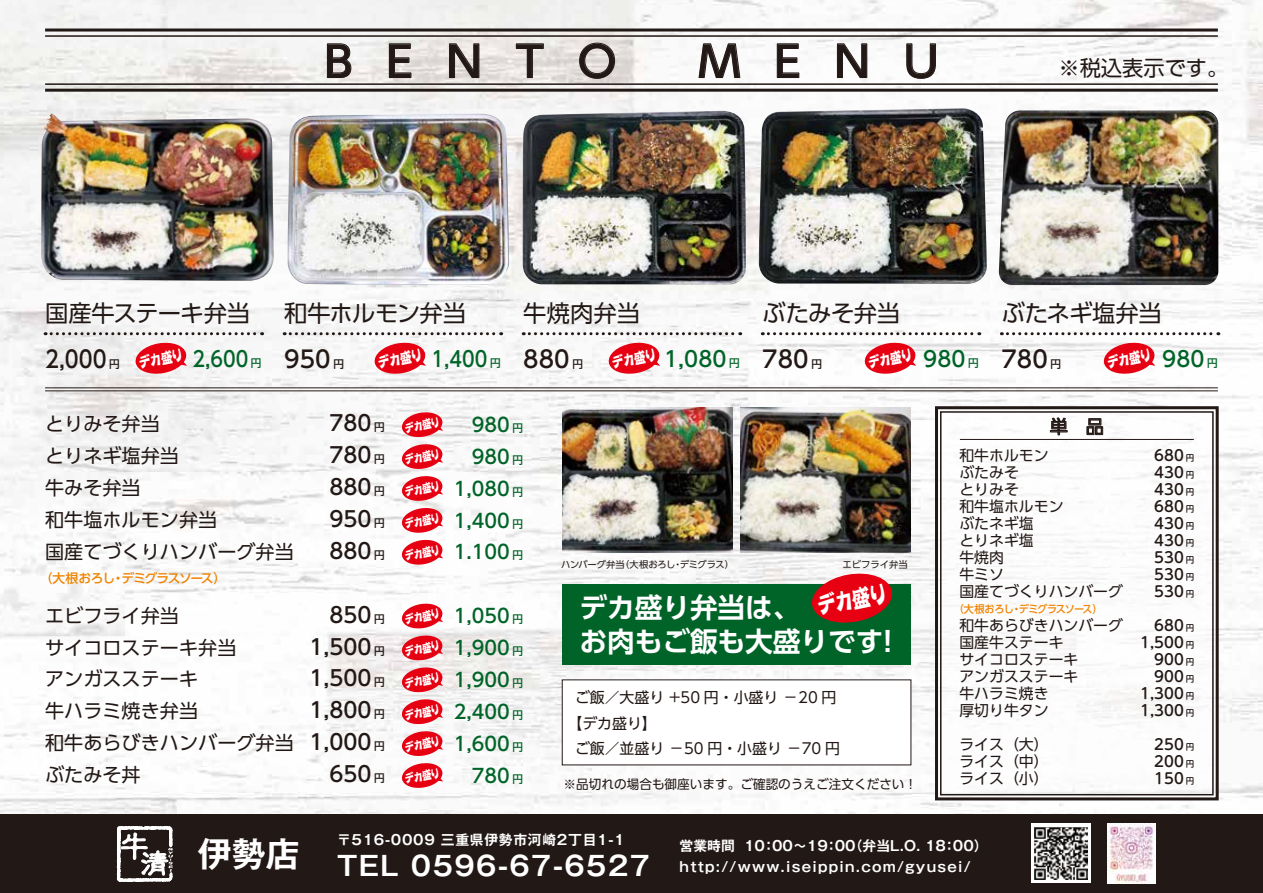
<style>
.page{position:relative;width:1263px;height:893px;background:#fff}
.page>*{position:absolute;margin:0;border:0;box-sizing:border-box;transform-origin:0 0}
.t1{font:500 42.45px "UD Shin Go Pr 6 N";letter-spacing:.8em;color:#221815}
.t2{font:700 27.6px/34px "UD Shin Go Pr 6 N De";color:#fff}
.t3{font:23.85px "DF Kyo Geki W7 WINP RKSJ H";color:#fff;scale:.8 1}
.t4{font:23.4px/46.7px "UD Shin Go Pr 6 N";letter-spacing:-.015em;color:#221815}
.t5{font:500 23.4px "UD Shin Go Pr 6 N";color:#221815}
.t6{font:500 21.3px/32px "UD Shin Go Pr 6 N";color:#221815;text-align:justify}
.t7{font:500 21.3px "UD Shin Go Pr 6 N";letter-spacing:.005em;color:#006428}
.t8{font:500 21.3px "UD Shin Go Pr 6 N";letter-spacing:.005em;color:#006428;scale:.9 1}
.t9{font:21.3px "UD Shin Go Pr 6 N";color:#221815}
.t10{font:19.2px/32px "UD Shin Go Pr 6 N";color:#221815}
.t11{font:500 19.2px/32px "UD Shin Go Pr 6 N";color:#006428;text-align:right}
.t12{font:18px "UD Shin Go Pr 6 N";color:#221815}
.t13{font:15px "DF Kyo Geki W7 WINP RKSJ H";color:#fff;scale:.8 1}
.t14{font:14.85px/17px "UD Shin Go Pr 6 N";color:#221815}
.t15{font:500 14.85px/17px "UD Shin M Go Pr 6 N";letter-spacing:.005em;color:#221815;text-align:justify}
.t16{font:700 13.8px/21.3px "Gothic MB101 Pr 6 De";letter-spacing:.09em;color:#fff}
.t17{font:700 13.8px "Gothic MB101 Pr 6 De";letter-spacing:.05em;color:#fff}
.t18{font:12.75px "UD Shin Go Pr 6 N";color:#221815}
.t19{font:500 12.75px "UD Shin Go Pr 6 N";letter-spacing:-.09em;color:#f08300}
.t20{font:12px "DF Kyo Geki W7 WINP RKSJ H";color:#fff;scale:.8 1}
.t21{font:500 10.65px "UD Shin Go Pr 6 N";letter-spacing:-.08em;color:#f08300;scale:.95 1}
.t22{font:9.3px "UD Shin Go Pr 6 N";letter-spacing:-.025em;color:#221815}
.t23{font:9.3px "UD Shin Go Pr 6 N";color:#221815}
.t24{font:500 8.55px/17px "UD Shin M Go Pr 6 N";color:#221815;text-align:justify}
.s1{font-weight:500}
.s2{font-weight:500;font-size:10.65px}
.s3{font-size:10.65px}
.s4{font-size:26.85px}
</style>
<div class="page">
<img style="left:0;top:0;width:1263px;height:815px">
<div style="left:936px;top:408px;width:282px;height:391px;background:#fff"></div>
<div style="left:935px;top:406px;width:284px;height:394px;border:3px solid #221815"></div>
<div style="left:940px;top:411px;width:274px;height:384px;border:2px solid #221815"></div>
<img style="left:562px;top:408px;width:170px;height:144px">
<img style="left:741px;top:408px;width:170px;height:144px">
<div style="left:562px;top:584px;width:349px;height:81px;background:#006428"></div>
<hr style="left:960px;top:439px;width:234px;height:1px;background:#221815">
<div style="left:562px;top:679px;width:349px;height:86px;background:#fff"></div>
<img style="left:41px;top:114px;width:233px;height:167px">
<img style="left:287px;top:114px;width:222px;height:171px">
<img style="left:522px;top:111px;width:224px;height:173px">
<img style="left:758px;top:108px;width:229px;height:176px">
<div style="left:0;top:815px;width:1263px;height:78px;background:#221815"></div>
<img style="left:998px;top:110px;width:220px;height:175px">
<div style="left:1031px;top:824px;width:60px;height:59px;background:#fff"></div>
<img style="left:1034px;top:827px;width:54px;height:53px">
<img style="left:1108px;top:824px;width:47px;height:59px">
<svg style="left:1050px;top:417px;width:18px;height:18px"></svg>
<svg style="left:1086px;top:418px;width:17px;height:17px"></svg>
<svg style="left:327px;top:43px;width:25px;height:35px"></svg>
<svg style="left:388px;top:43px;width:24px;height:35px"></svg>
<svg style="left:449px;top:43px;width:31px;height:35px"></svg>
<svg style="left:515px;top:43px;width:29px;height:35px"></svg>
<svg style="left:579px;top:42px;width:36px;height:37px"></svg>
<svg style="left:698px;top:43px;width:43px;height:35px"></svg>
<svg style="left:776px;top:43px;width:24px;height:35px"></svg>
<svg style="left:836px;top:43px;width:32px;height:35px"></svg>
<svg style="left:906px;top:43px;width:30px;height:36px"></svg>
<svg style="left:45px;top:332px;width:218px;height:3px"></svg>
<svg style="left:284px;top:332px;width:218px;height:3px"></svg>
<svg style="left:523px;top:332px;width:218px;height:3px"></svg>
<svg style="left:762px;top:332px;width:218px;height:3px"></svg>
<svg style="left:1001px;top:332px;width:218px;height:3px"></svg>
<hr style="left:45px;top:388px;width:1173px;height:1px;background:#221815">
<hr style="left:45px;top:391px;width:1173px;height:1px;background:#221815">
<hr style="left:45px;top:29px;width:1173px;height:3px;background:#221815">
<hr style="left:45px;top:35px;width:1173px;height:2px;background:#221815">
<hr style="left:45px;top:89px;width:1173px;height:3px;background:#221815">
<hr style="left:45px;top:83px;width:1173px;height:2px;background:#221815">
<svg style="left:373px;top:341px;width:54px;height:34px"></svg>
<svg style="left:607px;top:341px;width:54px;height:34px"></svg>
<svg style="left:810px;top:571px;width:84px;height:52px"></svg>
<svg style="left:863px;top:341px;width:54px;height:34px"></svg>
<svg style="left:1102px;top:341px;width:54px;height:34px"></svg>
<svg style="left:134px;top:341px;width:53px;height:34px"></svg>
<svg style="left:401px;top:411px;width:42px;height:155px"></svg>
<svg style="left:401px;top:602px;width:42px;height:187px"></svg>
<svg style="left:116px;top:826px;width:57px;height:56px"></svg>
<h1 class="t1" style="left:324px;top:27px;width:293px">BENTO</h1>
<h1 class="t1" style="left:699px;top:27px;width:241px">MENU</h1>
<h3 class="t9" style="left:1058px;top:51px;width:172px">※税込表示です。</h3>
<h3 class="t4" style="left:284px;top:289px;width:183px">和牛ホルモン弁当<br><span class="s1">950</span> <span class="s2">円</span></h3>
<h3 class="t4" style="left:523px;top:289px;width:118px">牛焼肉弁当<br><span class="s1">880</span> <span class="s2">円</span></h3>
<h3 class="t4" style="left:762px;top:289px;width:139px">ぶたみそ弁当</h3>
<h3 class="t4" style="left:1001px;top:289px;width:162px">ぶたネギ塩弁当<br><span class="s1">780</span> <span class="s2">円</span></h3>
<h3 class="t4" style="left:45px;top:289px;width:207px">国産牛ステーキ弁当<br><span class="s1">2,000</span> <span class="s2">円</span></h3>
<p class="t13" style="left:377px;top:355px;width:58px;rotate:-10deg">デカ盛り</p>
<p class="t13" style="left:611px;top:355px;width:58px;rotate:-10deg">デカ盛り</p>
<p class="t13" style="left:138px;top:355px;width:58px;rotate:-10deg">デカ盛り</p>
<p class="t13" style="left:867px;top:355px;width:58px;rotate:-10deg">デカ盛り</p>
<p class="t13" style="left:1106px;top:355px;width:58px;rotate:-10deg">デカ盛り</p>
<h3 class="t5" style="left:762px;top:340px;width:61px">780 <span class="s3">円</span></h3>
<h3 class="t8" style="left:192px;top:342px;width:78px">2,600 <span class="s3">円</span></h3>
<h3 class="t8" style="left:431px;top:342px;width:78px">1,400 <span class="s3">円</span></h3>
<h3 class="t7" style="left:664px;top:342px;width:77px">1,080 <span class="s3">円</span></h3>
<h3 class="t7" style="left:923px;top:342px;width:57px">980 <span class="s3">円</span></h3>
<h3 class="t7" style="left:1162px;top:342px;width:57px">980 <span class="s3">円</span></h3>
<p class="t10" style="left:45px;top:407px;width:250px">とりみそ弁当<br>とりネギ塩弁当<br>牛みそ弁当<br>和牛塩ホルモン弁当<br>国産てづくりハンバーグ弁当</p>
<p class="t19" style="left:40px;top:568px;width:188px">（大根おろし・デミグラスソース）</p>
<p class="t10" style="left:45px;top:599px;width:250px">エビフライ弁当<br>サイコロステーキ弁当<br>アンガスステーキ<br>牛ハラミ焼き弁当<br>和牛あらびきハンバーグ弁当ぶたみそ丼</p>
<h3 class="t6" style="left:329px;top:407px;width:57px">780 <span class="s3">円</span>780 <span class="s3">円</span>880 <span class="s3">円</span>950 <span class="s3">円</span>880 <span class="s3">円</span></h3>
<h3 class="t6" style="left:309px;top:598px;width:77px;text-align:right">850 <span class="s3">円<br></span>1,500 <span class="s3">円<br></span>1,500 <span class="s3">円<br></span>1,800 <span class="s3">円<br></span>1,000 <span class="s3">円<br></span>650 <span class="s3">円</span></h3>
<p class="t20" style="left:404px;top:422px;width:46px;rotate:-10deg">デカ盛り</p>
<p class="t20" style="left:404px;top:454px;width:46px;rotate:-10deg">デカ盛り</p>
<p class="t20" style="left:404px;top:486px;width:46px;rotate:-10deg">デカ盛り</p>
<p class="t20" style="left:404px;top:518px;width:46px;rotate:-10deg">デカ盛り</p>
<p class="t20" style="left:404px;top:550px;width:46px;rotate:-10deg">デカ盛り</p>
<p class="t11" style="left:454px;top:408px;width:71px">980 <span class="s3">円<br></span>980 <span class="s3">円<br></span>1,080 <span class="s3">円<br></span>1,400 <span class="s3">円<br></span>1.100 <span class="s3">円</span></p>
<p class="t20" style="left:404px;top:614px;width:46px;rotate:-10deg">デカ盛り</p>
<p class="t20" style="left:404px;top:646px;width:46px;rotate:-10deg">デカ盛り</p>
<p class="t20" style="left:404px;top:677px;width:46px;rotate:-10deg">デカ盛り</p>
<p class="t20" style="left:404px;top:709px;width:46px;rotate:-10deg">デカ盛り</p>
<p class="t20" style="left:404px;top:741px;width:46px;rotate:-10deg">デカ盛り</p>
<p class="t20" style="left:404px;top:773px;width:46px;rotate:-10deg">デカ盛り</p>
<p class="t11" style="left:454px;top:599px;width:71px">1,050 <span class="s3">円<br></span>1,900 <span class="s3">円<br></span>1,900 <span class="s3">円<br></span>2,400 <span class="s3">円<br></span>1,600 <span class="s3">円<br></span>780 <span class="s3">円</span></p>
<p class="t22" style="left:561px;top:557px;width:174px">ハンバーグ弁当（大根おろし・デミグラス）</p>
<p class="t23" style="left:842px;top:557px;width:67px">エビフライ弁当</p>
<h3 class="t3" style="left:815px;top:593px;width:91px;rotate:-10deg">デカ盛り</h3>
<h2 class="t2" style="left:579px;top:590px;width:314px">デカ盛り弁当は、<br>お肉もご飯も大盛りです!</h2>
<p class="t14" style="left:575px;top:689px;width:263px">ご飯／大盛り +50 円・小盛り －20 円</p>
<p class="t14" style="left:567px;top:714px;width:91px">【デカ盛り】</p>
<p class="t14" style="left:575px;top:740px;width:266px">ご飯／並盛り －50 円・小盛り －70 円</p>
<p class="t18" style="left:564px;top:774px;width:355px">※品切れの場合も御座います。ご確認のうえご注文ください！</p>
<p class="t12" style="left:1050px;top:412px;width:56px">単　品</p>
<p class="t14" style="left:959px;top:446px;width:165px">和牛ホルモン<br>ぶたみそ<br>とりみそ<br>和牛塩ホルモン<br>ぶたネギ塩<br>とりネギ塩<br>牛焼肉<br>牛ミソ<br>国産てづくりハンバーグ</p>
<p class="t14" style="left:959px;top:616px;width:165px">和牛あらびきハンバーグ国産牛ステーキ<br>サイコロステーキ<br>アンガスステーキ<br>牛ハラミ焼き<br>厚切り牛タン</p>
<p class="t14" style="left:959px;top:736px;width:91px;text-align:justify">ライス（大）ライス（中）ライス（小）</p>
<p class="t21" style="left:954px;top:600px;width:158px">（大根おろし・デミグラスソース）</p>
<p class="t17" style="left:337px;top:828px;width:289px">〒516-0009 三重県伊勢市河崎2丁目1-1</p>
<p class="t16" style="left:198px;top:834px;width:791px;text-indent:482px">営業時間 10：00～19：00（弁当L.O. 18：00）<sup>伊勢店</sup> <span class="s4">TEL 0596-67-6527</span> http://www.iseippin.com/gyusei/</p>
<p class="t15" style="left:1154px;top:446px;width:31px">680<br>430<br>430<br>680<br>430<br>430<br>530<br>530<br>530</p>
<p class="t15" style="left:1140px;top:616px;width:45px;text-align:right">680<br>1,500<br>900<br>900<br>1,300<br>1,300</p>
<p class="t15" style="left:1154px;top:735px;width:31px">250<br>200<br>150</p>
<p class="t24" style="left:1186px;top:449px;width:10px">円円円円円円円円円</p>
<p class="t24" style="left:1186px;top:619px;width:10px">円円円円円円</p>
<p class="t24" style="left:1186px;top:738px;width:10px">円円円</p>
</div>
